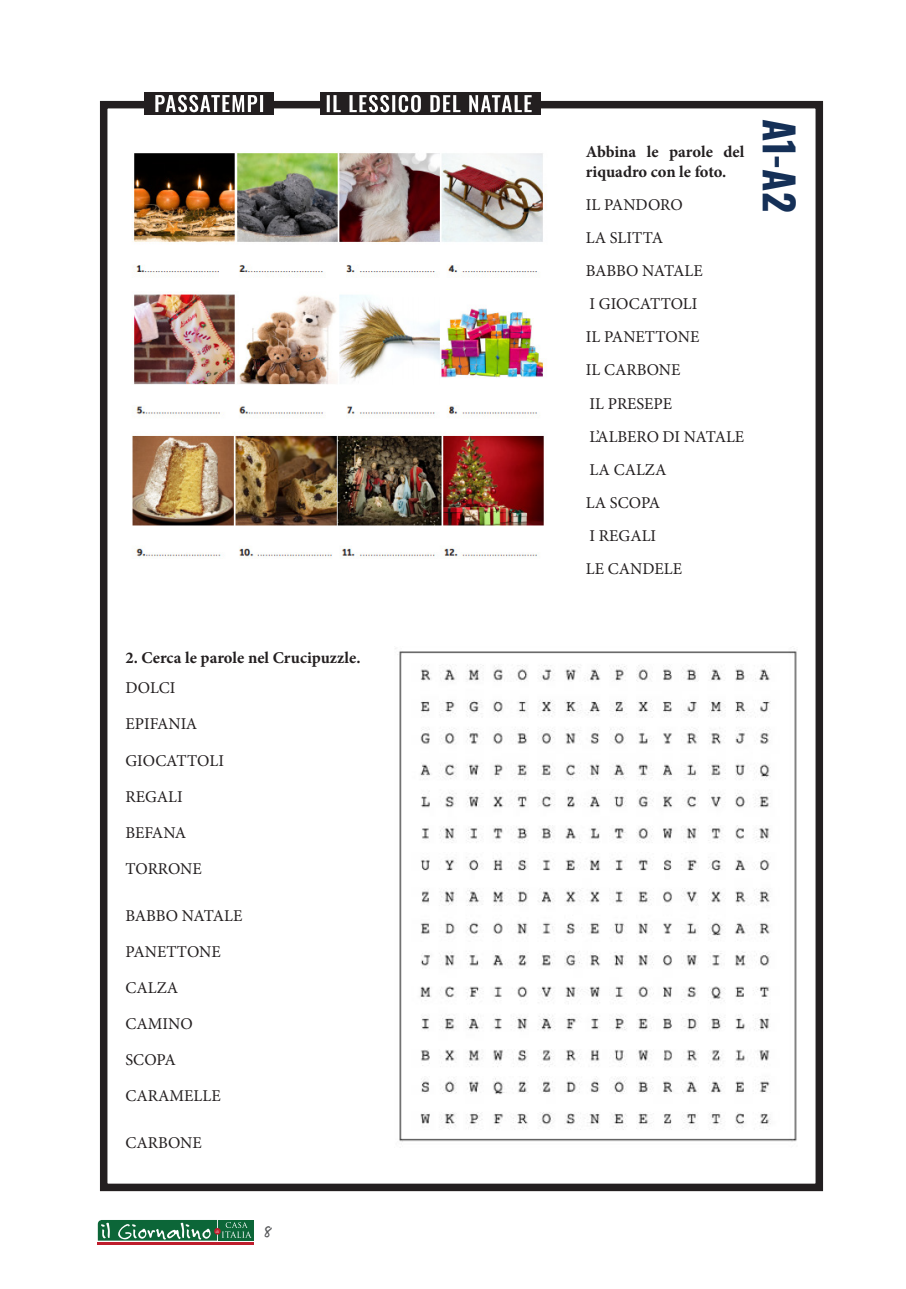
<style>
.page{position:relative;width:906px;height:1289px;background:#fff}
.page>*{position:absolute;margin:0;border:0;box-sizing:border-box;transform-origin:0 0}
.başlık{font:700 40.5px "Oswald";color:#153057}
.t1{font:18.45px "Felt Tip Roman";color:#57585a}
.standart{font:16.5px "Minion Pro";color:#231f20}
.standart-2{font:700 16.5px/20.2px "Minion Pro";color:#231f20}
</style>
<div class="page">
<div style="left:218px;top:1219px;width:36px;height:21px;background:#0c6638"></div>
<hr style="left:98px;top:1241px;width:156px;height:3px;background:#be1d2c">
<svg style="left:98px;top:1219px;width:154px;height:21px"></svg>
<div style="left:100px;top:101px;width:723px;height:1090px;border:8px solid #231f20"></div>
<img style="left:132px;top:152px;width:412px;height:407px">
<img style="left:395px;top:648px;width:402px;height:494px">
<div style="left:144px;top:92px;width:130px;height:23px;background:#231f20"></div>
<svg style="left:155px;top:95px;width:108px;height:17px"></svg>
<div style="left:321px;top:92px;width:220px;height:23px;background:#231f20"></div>
<svg style="left:327px;top:95px;width:204px;height:17px"></svg>
<p class="standart-2" style="left:125px;top:647px;width:237px">2. Cerca le parole nel Crucipuzzle.</p>
<p class="standart" style="left:125px;top:677px;width:51px">DOLCI</p>
<p class="standart" style="left:125px;top:713px;width:73px">EPIFANIA</p>
<p class="standart" style="left:125px;top:749px;width:100px">GIOCATTOLI</p>
<p class="standart" style="left:125px;top:785px;width:59px">REGALI</p>
<p class="standart" style="left:125px;top:821px;width:62px">BEFANA</p>
<p class="standart" style="left:125px;top:857px;width:78px">TORRONE</p>
<p class="standart" style="left:125px;top:904px;width:119px">BABBO NATALE</p>
<p class="standart" style="left:125px;top:940px;width:97px">PANETTONE</p>
<p class="standart" style="left:125px;top:976px;width:54px">CALZA</p>
<p class="standart" style="left:125px;top:1012px;width:69px">CAMINO</p>
<p class="standart" style="left:125px;top:1048px;width:52px">SCOPA</p>
<p class="standart" style="left:125px;top:1084px;width:97px">CARAMELLE</p>
<p class="standart" style="left:125px;top:1131px;width:78px">CARBONE</p>
<p class="t1" style="left:264px;top:1219px;width:10px">8</p>
<p class="standart-2" style="left:586px;top:141px;width:160px">Abbina le parole del riquadro con le foto.</p>
<p class="standart" style="left:586px;top:194px;width:98px">IL PANDORO</p>
<p class="standart" style="left:586px;top:227px;width:79px">LA SLITTA</p>
<p class="standart" style="left:586px;top:260px;width:119px">BABBO NATALE</p>
<p class="standart" style="left:589px;top:293px;width:109px">I GIOCATTOLI</p>
<p class="standart" style="left:586px;top:326px;width:115px">IL PANETTONE</p>
<p class="standart" style="left:586px;top:359px;width:96px">IL CARBONE</p>
<p class="standart" style="left:589px;top:392px;width:84px">IL PRESEPE</p>
<p class="standart" style="left:589px;top:425px;width:156px">L’ALBERO DI NATALE</p>
<p class="standart" style="left:589px;top:458px;width:78px">LA CALZA</p>
<p class="standart" style="left:586px;top:491px;width:76px">LA SCOPA</p>
<p class="standart" style="left:589px;top:524px;width:68px">I REGALI</p>
<p class="standart" style="left:586px;top:557px;width:98px">LE CANDELE</p>
<p class="başlık" style="left:800px;top:119px;width:95px;rotate:90deg">A1-A2</p>
</div>
